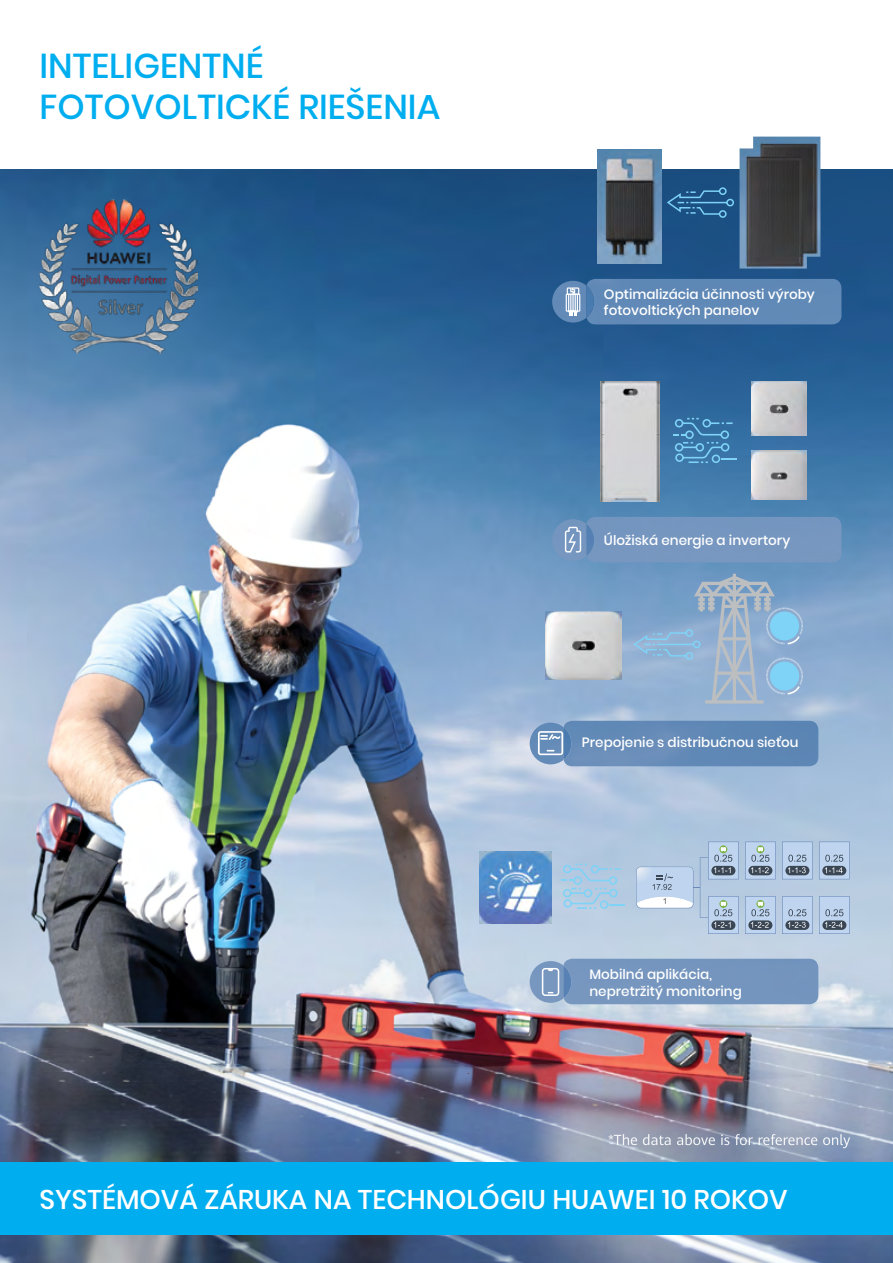
<style>
.page{position:relative;width:893px;height:1263px;background:#fff}
.page>*{position:absolute;margin:0;border:0;box-sizing:border-box;transform-origin:0 0}
.t1{font:500 34.5px/41.4px "Poppins";color:#00aeef}
.t2{font:500 27px "Poppins";color:#fff}
.t3{font:500 13.5px/16.2px "Poppins";color:#fff}
</style>
<div class="page">
<img style="left:0;top:169px;width:893px;height:1094px">
<img style="left:563px;top:721px;width:255px;height:45px">
<div style="left:563px;top:959px;width:255px;height:45px;background:#7495be"></div>
<img style="left:564px;top:727px;width:7px;height:33px">
<img style="left:530px;top:723px;width:34px;height:41px">
<svg style="left:538px;top:731px;width:25px;height:24px"></svg>
<img style="left:546px;top:611px;width:75px;height:68px">
<img style="left:564px;top:965px;width:7px;height:33px">
<img style="left:530px;top:961px;width:34px;height:42px">
<svg style="left:542px;top:968px;width:17px;height:28px"></svg>
<svg style="left:633px;top:574px;width:170px;height:129px;background:#8fafcf"></svg>
<img style="left:479px;top:852px;width:72px;height:72px">
<svg style="left:561px;top:864px;width:63px;height:45px;background:#a9cce5"></svg>
<svg style="left:636px;top:841px;width:214px;height:93px;background:#adc1d7"></svg>
<div style="left:586px;top:279px;width:255px;height:45px;background:#6089b7"></div>
<div style="left:586px;top:517px;width:255px;height:45px;background:#7696c0"></div>
<img style="left:587px;top:286px;width:7px;height:32px">
<img style="left:587px;top:524px;width:7px;height:32px">
<img style="left:753px;top:137px;width:67px;height:120px">
<img style="left:739px;top:148px;width:68px;height:121px">
<img style="left:753px;top:148px;width:54px;height:109px">
<img style="left:552px;top:519px;width:35px;height:42px">
<svg style="left:565px;top:527px;width:16px;height:25px"></svg>
<img style="left:552px;top:281px;width:35px;height:42px">
<svg style="left:566px;top:287px;width:14px;height:29px"></svg>
<img style="left:601px;top:382px;width:59px;height:120px">
<img style="left:752px;top:381px;width:54px;height:55px">
<img style="left:752px;top:451px;width:54px;height:49px">
<svg style="left:667px;top:187px;width:67px;height:31px;background:#2b6595"></svg>
<svg style="left:673px;top:418px;width:63px;height:45px;background:#4585b5"></svg>
<img style="left:598px;top:149px;width:63px;height:114px">
<img style="left:39px;top:197px;width:159px;height:159px">
<div style="left:0;top:1162px;width:893px;height:73px;background:#00aeef"></div>
<svg style="left:608px;top:1134px;width:242px;height:14px;background:#a1abbe"></svg>
<h1 class="t1" style="left:39px;top:45px;width:402px">INTELIGENTNÉ<br>FOTOVOLTICKÉ RIEŠENIA</h1>
<p class="t3" style="left:604px;top:286px;width:212px">Optimalizácia účinnosti výroby fotovoltických panelov</p>
<p class="t3" style="left:604px;top:532px;width:188px">Úložiská energie a invertory</p>
<p class="t3" style="left:582px;top:734px;width:218px">Prepojenie s distribučnou sieťou</p>
<p class="t3" style="left:589px;top:967px;width:154px">Mobilná aplikácia, nepretržitý monitoring</p>
<h2 class="t2" style="left:39px;top:1184px;width:750px">SYSTÉMOVÁ ZÁRUKA NA TECHNOLÓGIU HUAWEI 10 ROKOV</h2>
</div>
